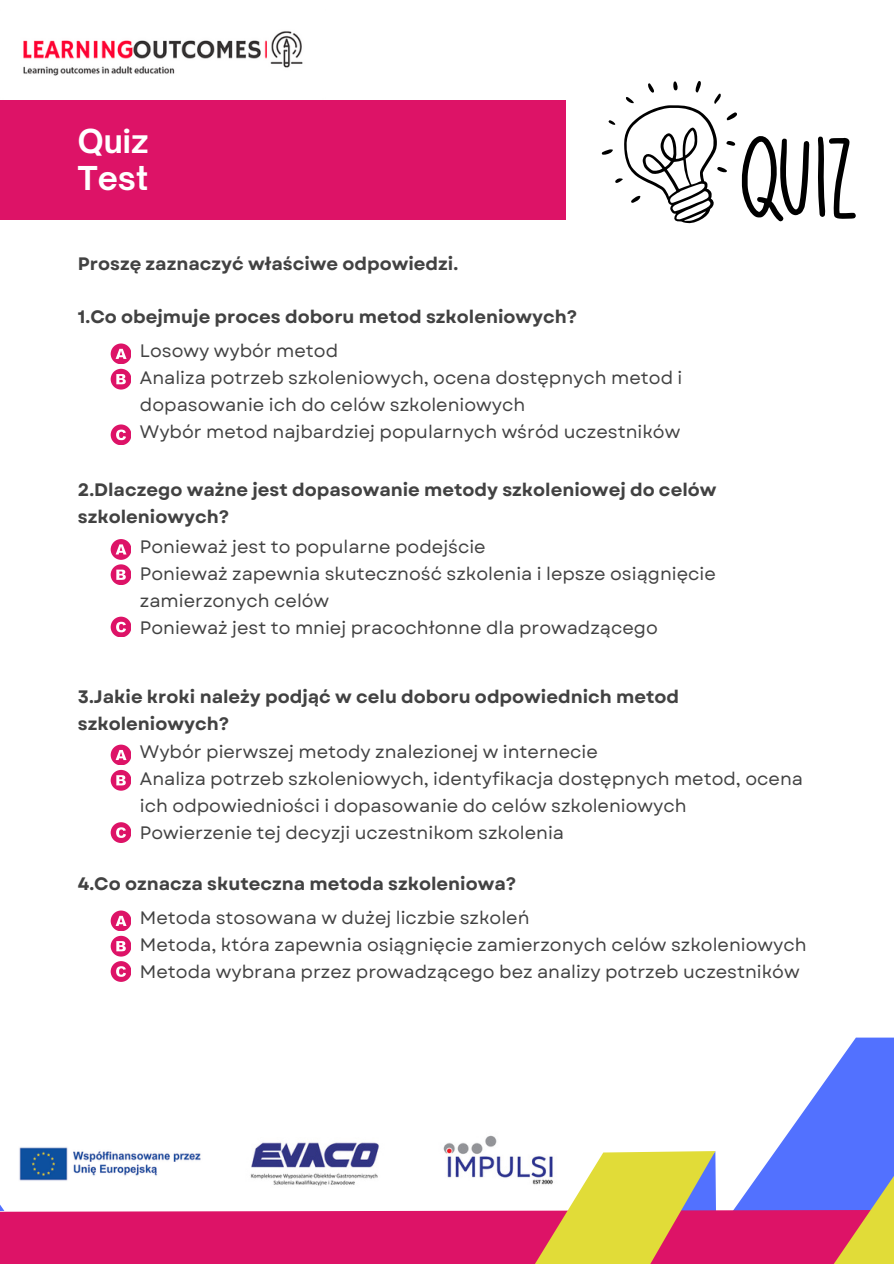
<style>
.page{position:relative;width:894px;height:1264px;background:#fff}
.page>*{position:absolute;margin:0;border:0;box-sizing:border-box;transform-origin:0 0}
.t1{font:700 31.5px/37.2px "Open Sauce One";color:#fff}
.t2{font:18px/27px "Garet";color:#424242}
.t3{font:700 18px/27px "Garet";color:#424242}
</style>
<div class="page">
<img style="left:23px;top:31px;width:280px;height:45px">
<div style="left:0;top:100px;width:565px;height:119px;background:#dd1367"></div>
<div style="left:0;top:1208px;width:506px;height:55px;background:#dd1367"></div>
<svg style="left:506px;top:1037px;width:387px;height:226px"></svg>
<img style="left:19px;top:1147px;width:182px;height:34px">
<img style="left:250px;top:1142px;width:129px;height:44px">
<img style="left:443px;top:1125px;width:122px;height:73px">
<svg style="left:601px;top:81px;width:255px;height:142px"></svg>
<svg style="left:111px;top:343px;width:20px;height:46px"></svg>
<svg style="left:111px;top:424px;width:20px;height:21px"></svg>
<svg style="left:111px;top:539px;width:20px;height:45px"></svg>
<svg style="left:111px;top:616px;width:20px;height:21px"></svg>
<svg style="left:111px;top:744px;width:20px;height:46px"></svg>
<svg style="left:111px;top:822px;width:20px;height:20px"></svg>
<svg style="left:111px;top:910px;width:20px;height:71px"></svg>
<h2 class="t1" style="left:78px;top:122px;width:72px">Quiz<br>Test</h2>
<h2 class="t3" style="left:78px;top:250px;width:382px">Proszę zaznaczyć właściwe odpowiedzi.</h2>
<p class="t3" style="left:78px;top:303px;width:501px">1.Co obejmuje proces doboru metod szkoleniowych?</p>
<p class="t2" style="left:140px;top:337px;width:200px">Losowy wybór metod</p>
<p class="t2" style="left:140px;top:364px;width:544px">Analiza potrzeb szkoleniowych, ocena dostępnych metod i dopasowanie ich do celów szkoleniowych</p>
<p class="t2" style="left:140px;top:418px;width:541px">Wybór metod najbardziej popularnych wśród uczestników</p>
<p class="t3" style="left:78px;top:476px;width:640px">2.Dlaczego ważne jest dopasowanie metody szkoleniowej do celów szkoleniowych?</p>
<p class="t2" style="left:140px;top:533px;width:347px">Ponieważ jest to popularne podejście</p>
<h2 class="t2" style="left:140px;top:560px;width:577px">Ponieważ zapewnia skuteczność szkolenia i lepsze osiągnięcie zamierzonych celów</h2>
<p class="t2" style="left:140px;top:614px;width:519px">Ponieważ jest to mniej pracochłonne dla prowadzącego</p>
<p class="t3" style="left:78px;top:683px;width:602px">3.Jakie kroki należy podjąć w celu doboru odpowiednich metod szkoleniowych?</p>
<p class="t2" style="left:140px;top:738px;width:459px">Wybór pierwszej metody znalezionej w internecie</p>
<p class="t2" style="left:140px;top:765px;width:664px">Analiza potrzeb szkoleniowych, identyfikacja dostępnych metod, ocena ich odpowiedniości i dopasowanie do celów szkoleniowych</p>
<p class="t2" style="left:140px;top:819px;width:425px">Powierzenie tej decyzji uczestnikom szkolenia</p>
<p class="t3" style="left:78px;top:870px;width:440px">4.Co oznacza skuteczna metoda szkoleniowa?</p>
<h2 class="t2" style="left:140px;top:904px;width:391px">Metoda stosowana w dużej liczbie szkoleń</h2>
<p class="t2" style="left:140px;top:931px;width:668px">Metoda, która zapewnia osiągnięcie zamierzonych celów szkoleniowych</p>
<p class="t2" style="left:140px;top:958px;width:661px">Metoda wybrana przez prowadzącego bez analizy potrzeb uczestników</p>
</div>
